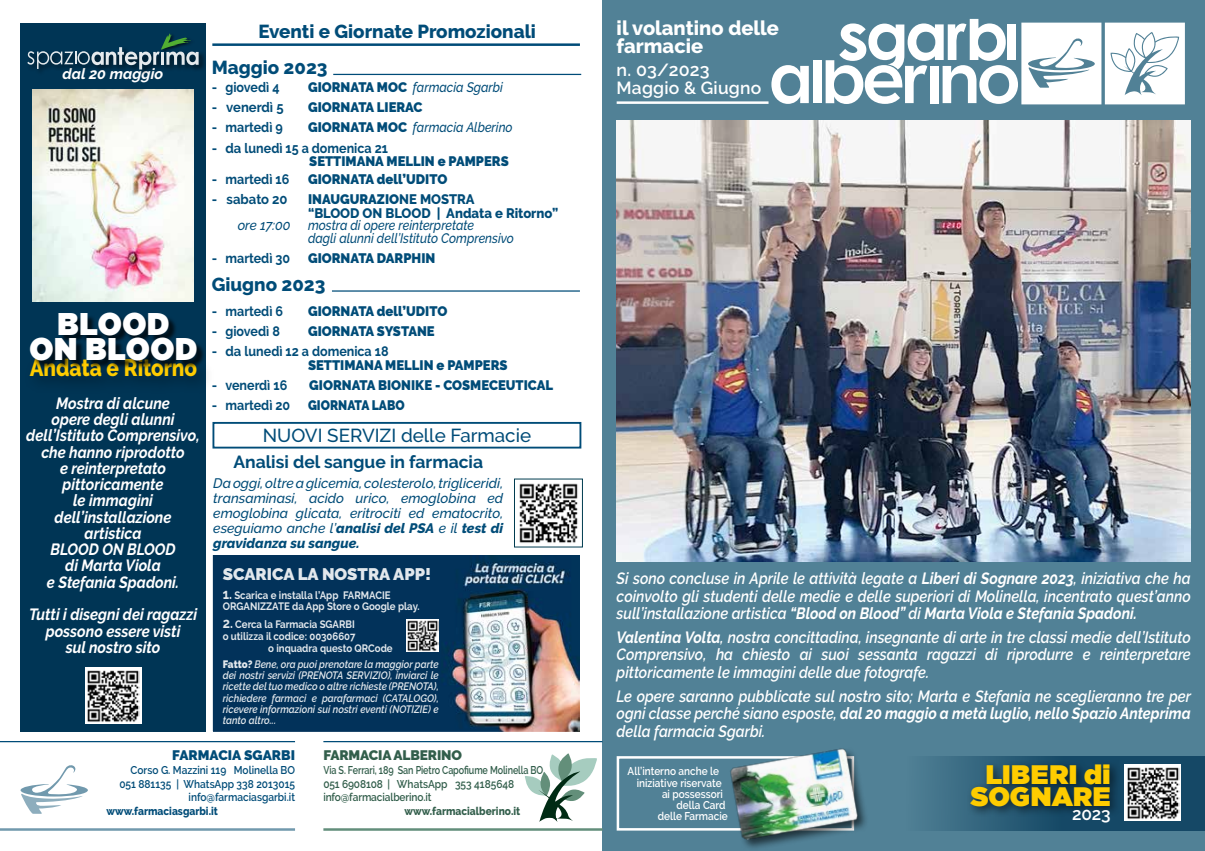
<style>
.page{position:relative;width:1205px;height:851px;background:#fff}
.page>*{position:absolute;margin:0;border:0;box-sizing:border-box;transform-origin:0 0}
.t1{font:31.25px/25px "Gotham Ultra";letter-spacing:.025em;color:#fff;text-align:center;scale:.95 1}
.t2{font:26.62px/21.6px "Gotham Ultra";letter-spacing:.015em;color:#fecc00;text-align:center}
.t3{font:800 23.75px "Raleway";letter-spacing:-.005em;color:#fecc00;scale:.87 1}
.t4{font:800 20px/17.5px "Raleway";color:#fff}
.t5{font:800 18.75px/36px "Raleway";color:#004c78}
.t6{font:500 18.75px "Raleway";color:#004c78}
.t7{font:700 17.5px "Raleway";color:#004c78}
.t8{font:600 17.5px/18.8px "Raleway";letter-spacing:.01em;color:#fff}
.t9{font:600 17.25px "Raleway";color:#fff}
.t10{font:900 16.75px "Raleway";color:#fff}
.t11{font:italic 600 16.25px/17.5px "Raleway";color:#fff;text-align:justify;scale:.89 1}
.t12{font:italic 700 16.25px/16.2px "Raleway";color:#fff;text-align:center;scale:.9 1}
.t13{font:italic 700 15px "Raleway";color:#fff}
.t14{font:italic 500 13.75px/15px "Raleway";color:#004c78;text-align:justify}
.t15{font:900 13.75px "Raleway";color:#004c78;scale:.95 1}
.t16{font:700 13.75px "Raleway";color:#004c78;scale:.95 1}
.t17{font:italic 500 13.75px/12.5px "Raleway";color:#004c78;scale:.89 1}
.t18{font:800 13.75px/13.8px "Raleway";color:#004c78;scale:.95 1}
.t19{font:900 13.75px "Raleway";letter-spacing:-.01em;color:#325e4b}
.t20{font:900 13.75px "Raleway";color:#004c78}
.t21{font:900 13.75px "Raleway";color:#004c78;scale:.88 1}
.t22{font:italic 500 13.75px "Raleway";color:#004c78;scale:.95 1}
.t23{font:600 11.25px "Raleway";color:#fff;scale:.89 1}
.t24{font:600 11.25px/13.8px "Raleway";letter-spacing:-.01em;color:#325e4b;scale:.8 1}
.t25{font:600 11.25px/13.8px "Raleway";color:#004c78;text-align:right;scale:.9 1}
.t26{font:800 11.25px "Raleway";color:#325e4b;scale:.9 1}
.t27{font:800 11.25px "Raleway";color:#004c78;scale:.9 1}
.t28{font:italic 600 10.75px/11.2px "Raleway";color:#fff;text-align:justify;scale:.9 1}
.t29{font:700 10.75px/10.8px "Raleway";color:#fff;scale:.9 1}
.s1{font-weight:900;font-style:normal}
.s2{font-weight:900}
.s3{font-weight:800}
.s4{font-size:14.25px}
.s5{font-weight:700}
</style>
<div class="page">
<div style="left:602px;top:0;width:603px;height:850px;background:#518196"></div>
<hr style="left:617px;top:101px;width:151px;height:3px;background:#fff">
<svg style="left:771px;top:65px;width:38px;height:39px"></svg>
<div style="left:813px;top:60px;width:9px;height:43px;background:#fff"></div>
<svg style="left:825px;top:19px;width:360px;height:85px"></svg>
<div style="left:617px;top:756px;width:237px;height:74px;border:2px solid #fff"></div>
<svg style="left:931px;top:756px;width:274px;height:74px;fill:#174b67"></svg>
<img style="left:723px;top:748px;width:143px;height:99px">
<svg style="left:1124px;top:764px;width:57px;height:56px"></svg>
<img style="left:617px;top:120px;width:574px;height:441px">
<div style="left:966px;top:759px;width:155px;height:58px;background:#000;opacity:.6"></div>
<div style="left:20px;top:23px;width:186px;height:708px;background:#003555"></div>
<hr style="left:333px;top:74px;width:248px;height:1px;background:#004c78">
<hr style="left:212px;top:43px;width:368px;height:3px;background:#004c78">
<hr style="left:332px;top:290px;width:248px;height:1px;background:#004c78">
<hr style="left:0;top:740px;width:295px;height:2px;background:#004c78">
<hr style="left:323px;top:740px;width:279px;height:2px;background:#004c78">
<svg style="left:21px;top:765px;width:67px;height:48px"></svg>
<hr style="left:0;top:828px;width:295px;height:2px;background:#7199ad">
<hr style="left:323px;top:828px;width:279px;height:2px;background:#628e7b">
<svg style="left:525px;top:753px;width:72px;height:68px"></svg>
<div style="left:212px;top:422px;width:369px;height:26px;border:2px solid #004c78"></div>
<img style="left:214px;top:556px;width:366px;height:174px">
<div style="left:209px;top:551px;width:376px;height:184px;border:4px solid #fff"></div>
<img style="left:406px;top:619px;width:33px;height:32px">
<svg style="left:514px;top:478px;width:69px;height:70px"></svg>
<div style="left:24px;top:352px;width:191px;height:43px;background:#000;opacity:.4"></div>
<div style="left:31px;top:314px;width:175px;height:55px;background:#000;opacity:.7"></div>
<div style="left:26px;top:46px;width:180px;height:31px;background:#000;opacity:.7"></div>
<svg style="left:27px;top:33px;width:172px;height:36px"></svg>
<div style="left:85px;top:667px;width:56px;height:57px;background:#fff"></div>
<img style="left:87px;top:670px;width:53px;height:52px">
<img style="left:33px;top:90px;width:160px;height:211px">
<p class="t13" style="left:63px;top:65px;width:102px">dal 20 maggio</p>
<h1 class="t1" style="left:29px;top:310px;width:178px">BLOOD<br>ON BLOOD</h1>
<h3 class="t3" style="left:30px;top:354px;width:194px">Andata e Ritorno</h3>
<p class="t12" style="left:26px;top:395px;width:194px">Mostra di alcune<br>opere degli alunni dell’Istituto Comprensivo, che hanno riprodotto<br>e reinterpretato pittoricamente<br>le immagini dell’installazione artistica<br>BLOOD ON BLOOD<br>di Marta Viola<br>e Stefania Spadoni.</p>
<p class="t12" style="left:29px;top:606px;width:188px">Tutti i disegni dei ragazzi possono essere visti<br>sul nostro sito</p>
<p class="t5" style="left:212px;top:14px;width:326px;text-indent:47px">Eventi e Giornate Promozionali<br>Maggio 2023</p>
<p class="t16" style="left:212px;top:80px;width:73px">- giovedì 4</p>
<p class="t17" style="left:308px;top:81px;width:221px"><span class="s1">GIORNATA MOC</span> farmacia Sgarbi</p>
<p class="t16" style="left:212px;top:100px;width:77px">- venerdì 5</p>
<p class="t15" style="left:308px;top:100px;width:122px">GIORNATA LIERAC</p>
<p class="t16" style="left:212px;top:120px;width:76px">- martedì 9</p>
<p class="t17" style="left:308px;top:121px;width:231px"><span class="s1">GIORNATA MOC</span> farmacia Alberino</p>
<p class="t16" style="left:212px;top:140px;width:187px">- da lunedì 15 a domenica 21</p>
<p class="t15" style="left:309px;top:153px;width:211px">SETTIMANA MELLIN e PAMPERS</p>
<p class="t16" style="left:212px;top:171px;width:83px">- martedì 16</p>
<p class="t15" style="left:308px;top:171px;width:148px">GIORNATA dell’UDITO</p>
<p class="t16" style="left:212px;top:191px;width:81px">- sabato 20</p>
<p class="t18" style="left:308px;top:192px;width:265px"><span class="s2">INAUGURAZIO</span>NE MOSTRA<br>“BLOOD ON BLOOD | Andata e Ritorno”</p>
<p class="t22" style="left:238px;top:217px;width:57px">ore 17:00</p>
<p class="t17" style="left:308px;top:219px;width:233px">mostra di opere reinterpretate<br>dagli alunni dell’Istituto Comprensivo</p>
<p class="t16" style="left:212px;top:250px;width:84px">- martedì 30</p>
<p class="t15" style="left:308px;top:250px;width:136px">GIORNATA DARPHIN</p>
<p class="t5" style="left:212px;top:266px;width:115px">Giugno 2023</p>
<p class="t16" style="left:212px;top:303px;width:77px">- martedì 6</p>
<p class="t15" style="left:308px;top:303px;width:148px">GIORNATA dell’UDITO</p>
<p class="t16" style="left:212px;top:323px;width:73px">- giovedì 8</p>
<p class="t15" style="left:308px;top:323px;width:135px">GIORNATA SYSTANE</p>
<p class="t16" style="left:212px;top:343px;width:188px">- da lunedì 12 a domenica 18</p>
<p class="t15" style="left:308px;top:356px;width:211px">SETTIMANA MELLIN e PAMPERS</p>
<p class="t16" style="left:212px;top:377px;width:81px">- venerdì 16</p>
<p class="t15" style="left:309px;top:376px;width:258px">GIORNATA BIONIKE - COSMECEUTICAL</p>
<p class="t16" style="left:212px;top:397px;width:84px">- martedì 20</p>
<p class="t21" style="left:308px;top:396px;width:111px">GIORNATA LABO</p>
<p class="t6" style="left:263px;top:424px;width:270px">NUOVI SERVIZI delle Farmacie</p>
<p class="t7" style="left:233px;top:452px;width:251px">Analisi del sangue in farmacia</p>
<p class="t14" style="left:213px;top:476px;width:291px">Da oggi, oltre a glicemia, colesterolo, trigliceridi, transaminasi, acido urico, emoglobina ed emoglobina glicata, eritrociti ed ematocrito, eseguiamo anche l’<span class="s3">analisi del PSA</span> e il <span class="s3">test di gravidanza su sangue.</span></p>
<p class="t10" style="left:223px;top:564px;width:210px">SCARICA LA NOSTRA APP!</p>
<p class="t29" style="left:223px;top:590px;width:220px"><span class="s4">1.</span> Scarica e installa l’App FARMACIE<br>ORGANIZZATE da App Store o Google play.</p>
<p class="t29" style="left:223px;top:619px;width:148px"><span class="s4">2.</span> Cerca la Farmacia SGARBI</p>
<p class="t29" style="left:223px;top:630px;width:149px">o utilizza il codice: 00306607</p>
<p class="t29" style="left:268px;top:642px;width:140px">o inquadra questo QRCode</p>
<p class="t28" style="left:223px;top:658px;width:241px"><span class="s1">Fatto?</span> Bene, ora puoi prenotare la maggior parte dei nostri servizi (PRENOTA SERVIZIO), inviarci le ricette del tuo medico o altre richieste (PRENOTA), richiedere farmaci e parafarmaci (CATALOGO), ricevere informazioni sui nostri eventi (NOTIZIE) e tanto altro...</p>
<p class="t20" style="left:172px;top:747px;width:124px">FARMACIA SGARBI</p>
<p class="t25" style="left:119px;top:762px;width:197px">Corso G. Mazzini 119 Molinella BO<br>051 881135 | WhatsApp 338 2013015 info@farmaciasgarbi.it</p>
<p class="t27" style="left:107px;top:804px;width:125px">www.farmaciasgarbi.it</p>
<p class="t19" style="left:323px;top:747px;width:140px">FARMACIA ALBERINO</p>
<p class="t24" style="left:323px;top:762px;width:276px">Via S. Ferrari, 189 San Pietro Capofiume Molinella BO<br>051 6908108 | WhatsApp 353 4185648 info@farmacialberino.it</p>
<p class="t26" style="left:404px;top:804px;width:130px">www.farmacialberino.it</p>
<p class="t4" style="left:617px;top:20px;width:164px">il volantino delle farmacie</p>
<p class="t8" style="left:617px;top:60px;width:146px">n. 03/2023<br>Maggio &amp; Giugno</p>
<p class="t11" style="left:617px;top:569px;width:647px">Si sono concluse in Aprile le attività legate a <span class="s5">Liberi di Sognare 2023</span>, iniziativa che ha coinvolto gli studenti delle medie e delle superiori di Molinella, incentrato quest’anno sull’installazione artistica <span class="s5">“Blood on Blood”</span> di <span class="s5">Marta Viola e Stefania Spadoni.</span></p>
<p class="t11" style="left:617px;top:628px;width:647px"><span class="s5">Valentina Volta</span>, nostra concittadina, insegnante di arte in tre classi medie dell’Istituto Comprensivo, ha chiesto ai suoi sessanta ragazzi di riprodurre e reinterpretare pittoricamente le immagini delle due fotografe.</p>
<p class="t11" style="left:617px;top:687px;width:647px">Le opere saranno pubblicate sul nostro sito; Marta e Stefania ne sceglieranno tre per ogni classe perché siano esposte, <span class="s5">dal 20 maggio a metà luglio, nello Spazio Anteprima </span>della farmacia Sgarbi.</p>
<h2 class="t2" style="left:970px;top:763px;width:141px">LIBERI di<br>SOGNARE</h2>
<p class="t9" style="left:1072px;top:803px;width:40px">2023</p>
<p class="t23" style="left:627px;top:764px;width:104px">All’interno anche le</p>
<p class="t23" style="left:637px;top:776px;width:97px">iniziative riservate</p>
<p class="t23" style="left:662px;top:787px;width:70px">ai possessori</p>
<p class="t23" style="left:676px;top:798px;width:56px">della Card</p>
<p class="t23" style="left:658px;top:809px;width:80px">delle Farmacie</p>
<p class="t23" style="left:631px;top:767px;width:104px">All’interno anche le</p>
<p class="t23" style="left:640px;top:777px;width:97px">iniziative riservate</p>
<p class="t23" style="left:665px;top:787px;width:70px">ai possessori</p>
<p class="t23" style="left:680px;top:797px;width:56px">de la Card</p>
<p class="t23" style="left:660px;top:807px;width:80px">delle Farmacie</p>
</div>
